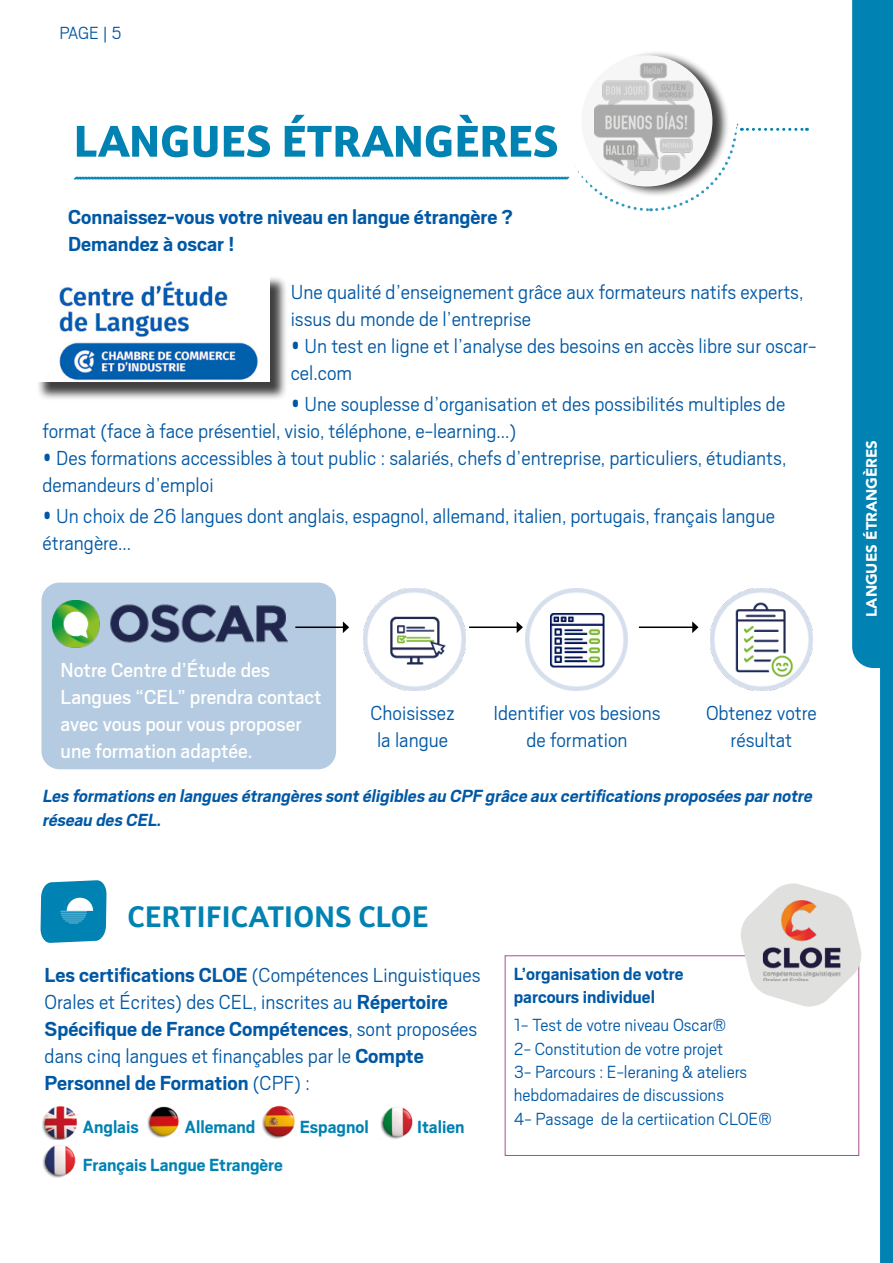
<style>
.page{position:relative;width:893px;height:1263px;background:#fff}
.page>*{position:absolute;margin:0;border:0;box-sizing:border-box;transform-origin:0 0}
.t1{font:700 30px "Schnebel Sans Pro";color:#0082b2}
.t2{font:300 22.5px/27px "Scout";color:#0058a5}
.t3{font:22.5px/27px "Scout";color:#fff}
.t4{font:700 22.5px/27px "Scout";color:#0058a5}
.t5{font:300 19.5px/23.4px "Scout";color:#0058a5}
.t6{font:italic 700 19.5px/23.4px "Scout";color:#0058a5}
.t7{font:700 19.5px/38.2px "Scout";color:#0082b2}
.t8{font:700 19.5px/23.4px "Scout";color:#0058a5}
.t9{font:900 15px "Avenir";color:#fff}
.s1{font-weight:700}
</style>
<div class="page">
<hr style="left:0;top:0;width:1px;height:1263px;background:#98a7d6">
<svg style="left:852px;top:0;width:28px;height:668px;background:#0785b4"></svg>
<div style="left:880px;top:0;width:13px;height:1263px;background:#0082b2"></div>
<svg style="left:73px;top:73px;width:734px;height:139px"></svg>
<img style="left:595px;top:52px;width:111px;height:146px">
<div style="left:505px;top:955px;width:354px;height:200px;border:1px solid #a94d92"></div>
<img style="left:43px;top:1106px;width:35px;height:33px">
<img style="left:43px;top:1145px;width:33px;height:32px">
<img style="left:147px;top:1106px;width:32px;height:32px">
<img style="left:262px;top:1105px;width:33px;height:33px">
<img style="left:380px;top:1107px;width:33px;height:32px">
<div style="left:41px;top:583px;width:295px;height:186px;background:#b5cbe1;border-radius:18px"></div>
<img style="left:53px;top:601px;width:235px;height:47px">
<img style="left:364px;top:588px;width:102px;height:102px">
<img style="left:525px;top:588px;width:102px;height:102px">
<img style="left:710px;top:588px;width:102px;height:102px">
<hr style="left:469px;top:626px;width:48px;height:2px;background:#000">
<svg style="left:517px;top:622px;width:6px;height:11px"></svg>
<hr style="left:295px;top:626px;width:49px;height:2px;background:#000">
<svg style="left:343px;top:621px;width:6px;height:12px"></svg>
<hr style="left:639px;top:626px;width:54px;height:2px;background:#000">
<svg style="left:692px;top:621px;width:6px;height:12px"></svg>
<div style="left:37px;top:275px;width:251px;height:126px;background:#000;opacity:.75"></div>
<img style="left:37px;top:275px;width:232px;height:107px">
<svg style="left:40px;top:880px;width:67px;height:63px;background:#2c97bf"></svg>
<svg style="left:739px;top:883px;width:123px;height:125px"></svg>
<div style="left:748px;top:892px;width:106px;height:106px;background:#e0e0df;border-radius:50%"></div>
<img style="left:763px;top:900px;width:77px;height:81px">
<p class="t5" style="left:60px;top:20px;width:64px">PAGE | 5</p>
<p class="t4" style="left:68px;top:203px;width:446px">Connaissez-vous votre niveau en langue étrangère ?<br>Demandez à oscar !</p>
<p class="t2" style="left:291px;top:277px;width:514px">Une qualité d’enseignement grâce aux formateurs natifs experts, issus du monde de l’entreprise</p>
<p class="t2" style="left:291px;top:331px;width:527px">• Un test en ligne et l’analyse des besoins en accès libre sur oscar&shy;cel.com</p>
<p class="t2" style="left:43px;top:389px;width:744px;text-indent:248px">• Une souplesse d’organisation et des possibilités multiples de format (face à face présentiel, visio, téléphone, e-learning...)</p>
<p class="t2" style="left:43px;top:443px;width:745px">• Des formations accessibles à tout public : salariés, chefs d’entreprise, particuliers, étudiants, demandeurs d’emploi</p>
<p class="t2" style="left:43px;top:502px;width:734px">• Un choix de 26 langues dont anglais, espagnol, allemand, italien, portugais, français langue étrangère...</p>
<p class="t3" style="left:61px;top:655px;width:263px">Notre Centre d’Étude des<br>Langues “CEL” prendra contact avec vous pour vous proposer une formation adaptée.</p>
<p class="t2" style="left:370px;top:699px;width:86px">Choisissez la langue</p>
<p class="t2" style="left:493px;top:699px;width:169px;text-align:center">Identifier vos besions de formation</p>
<p class="t2" style="left:706px;top:699px;width:112px;text-align:center">Obtenez votre résultat</p>
<p class="t6" style="left:42px;top:783px;width:775px">Les formations en langues étrangères sontéligibles au CPF grâce aux certifications proposées parnotre réseau des CEL.</p>
<h1 class="t1" style="left:128px;top:897px;width:302px">CERTIFICATIONS CLOE</h1>
<p class="t2" style="left:45px;top:961px;width:437px"><span class="s1">Les certifications CLOE</span> (Compétences Linguistiques Orales et Écrites) des CEL, inscrites au <span class="s1">Répertoire Spécifique de France Compétences</span>, sont proposées dans cinq langues et finançables par le <span class="s1">Compte Personnel de Formation</span> (CPF) :</p>
<p class="t8" style="left:514px;top:961px;width:171px">L’organisation de votre parcours individuel</p>
<p class="t5" style="left:514px;top:1012px;width:259px">1- Test de votre niveau Oscar®<br>2- Constitution de votre projet<br>3- Parcours : E-leraning &amp; ateliers hebdomadaires de discussions<br>4- Passage de la certiication CLOE®</p>
<p class="t7" style="left:83px;top:1107px;width:201px">Anglais<br>Français Langue Etrangère</p>
<p class="t7" style="left:185px;top:1107px;width:72px">Allemand</p>
<p class="t7" style="left:300px;top:1107px;width:71px">Espagnol</p>
<p class="t7" style="left:417px;top:1107px;width:49px">Italien</p>
<p class="t9" style="left:859px;top:617px;width:178px;rotate:-90deg">LANGUES ÉTRANGÈRES</p>
</div>
